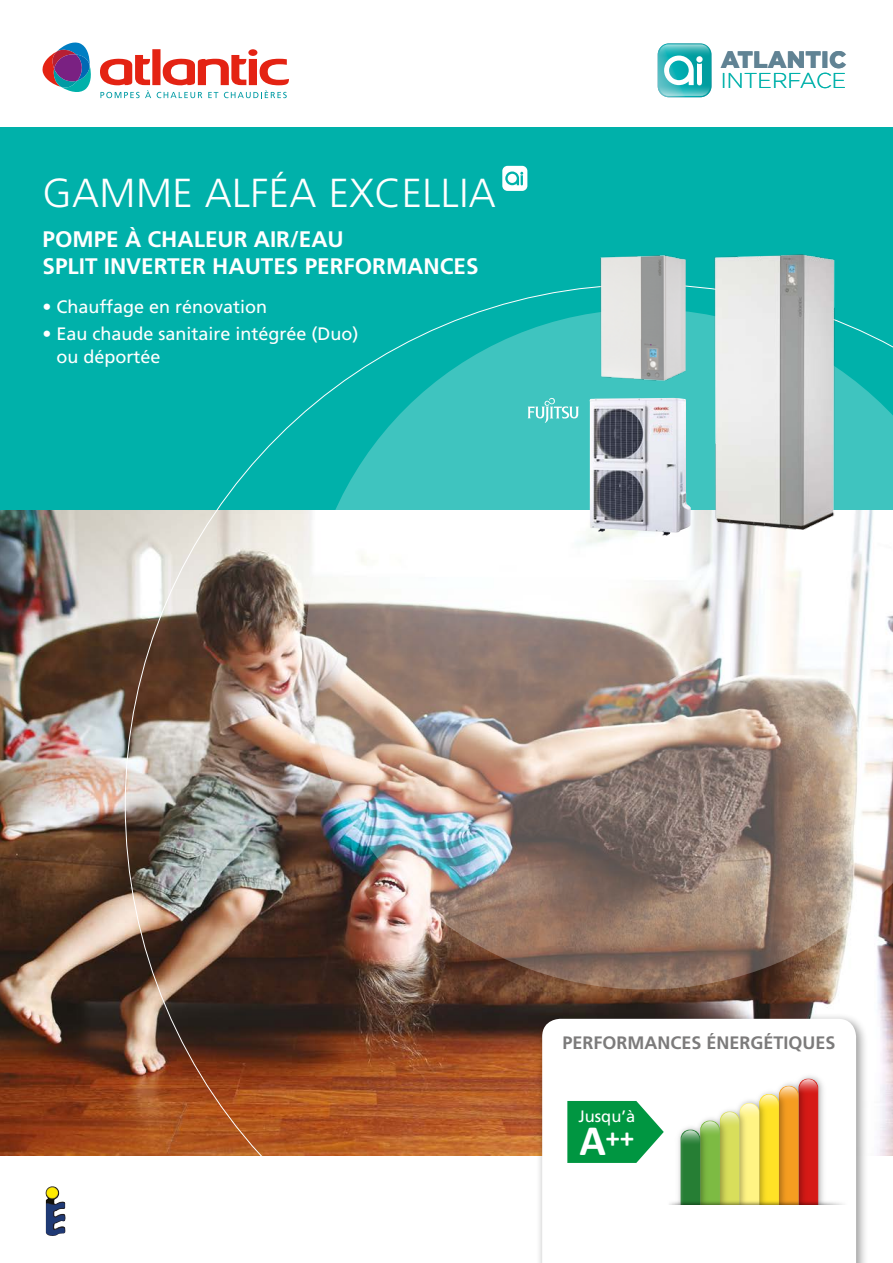
<style>
.page{position:relative;width:893px;height:1263px;background:#fff}
.page>*{position:absolute;margin:0;border:0;box-sizing:border-box;transform-origin:0 0}
.t1{font:300 40.5px "Frutiger";letter-spacing:.01em;color:#fff}
.t2{font:700 28.05px "Calibri";color:#fff}
.t3{font:900 23.85px "Gotham";color:#618394}
.t4{font:700 22.5px/27px "Frutiger";color:#fff}
.t5{font:300 21.45px "Gotham";color:#00b1aa}
.t6{font:18px/22.5px "Frutiger";color:#fff}
.t7{font:700 18px "Frutiger LT Std";color:#7c7b7b}
.t8{font:16.5px "Frutiger LT Std";color:#fff}
.s1{font-size:43.65px}
</style>
<div class="page">
<img style="left:0;top:510px;width:125px;height:646px">
<div style="left:0;top:128px;width:893px;height:382px;background:#00b1aa"></div>
<img style="left:125px;top:286px;width:768px;height:870px">
<img style="left:306px;top:309px;width:587px;height:680px">
<div style="left:536px;top:1013px;width:332px;height:250px;background:#000;opacity:.4"></div>
<svg style="left:542px;top:1019px;width:314px;height:244px"></svg>
<svg style="left:567px;top:1101px;width:97px;height:62px;background:#25a55d"></svg>
<img style="left:791px;top:1073px;width:39px;height:127px">
<img style="left:673px;top:1122px;width:8px;height:78px">
<img style="left:659px;top:1200px;width:192px;height:5px">
<div style="left:659px;top:1205px;width:192px;height:49px;background:#fff"></div>
<svg style="left:681px;top:1079px;width:137px;height:126px"></svg>
<img style="left:46px;top:1186px;width:20px;height:50px">
<svg style="left:100px;top:49px;width:189px;height:49px"></svg>
<svg style="left:43px;top:43px;width:48px;height:49px"></svg>
<svg style="left:658px;top:43px;width:53px;height:54px"></svg>
<svg style="left:502px;top:166px;width:25px;height:25px"></svg>
<img style="left:590px;top:398px;width:69px;height:138px">
<svg style="left:527px;top:398px;width:52px;height:25px"></svg>
<img style="left:659px;top:254px;width:179px;height:299px">
<img style="left:596px;top:254px;width:93px;height:130px">
<h1 class="t1" style="left:43px;top:170px;width:455px">GAMME ALFÉA EXCELLIA</h1>
<p class="t4" style="left:43px;top:225px;width:437px">POMPE À CHALEUR AIR/EAU<br>SPLIT INVERTER HAUTES PERFORMANCES</p>
<p class="t6" style="left:43px;top:296px;width:226px">• Chauffage en rénovation</p>
<p class="t6" style="left:57px;top:323px;width:304px;text-indent:-14px">• Eau chaude sanitaire intégrée (Duo) ou déportée</p>
<h3 class="t3" style="left:721px;top:46px;width:127px">ATLANTIC</h3>
<p class="t5" style="left:721px;top:69px;width:127px">INTERFACE</p>
<p class="t7" style="left:562px;top:1032px;width:275px">PERFORMANCES ÉNERGÉTIQUES</p>
<p class="t8" style="left:578px;top:1107px;width:58px">Jusqu’à</p>
<h2 class="t2" style="left:579px;top:1119px;width:56px"><span class="s1">A</span>++</h2>
</div>
